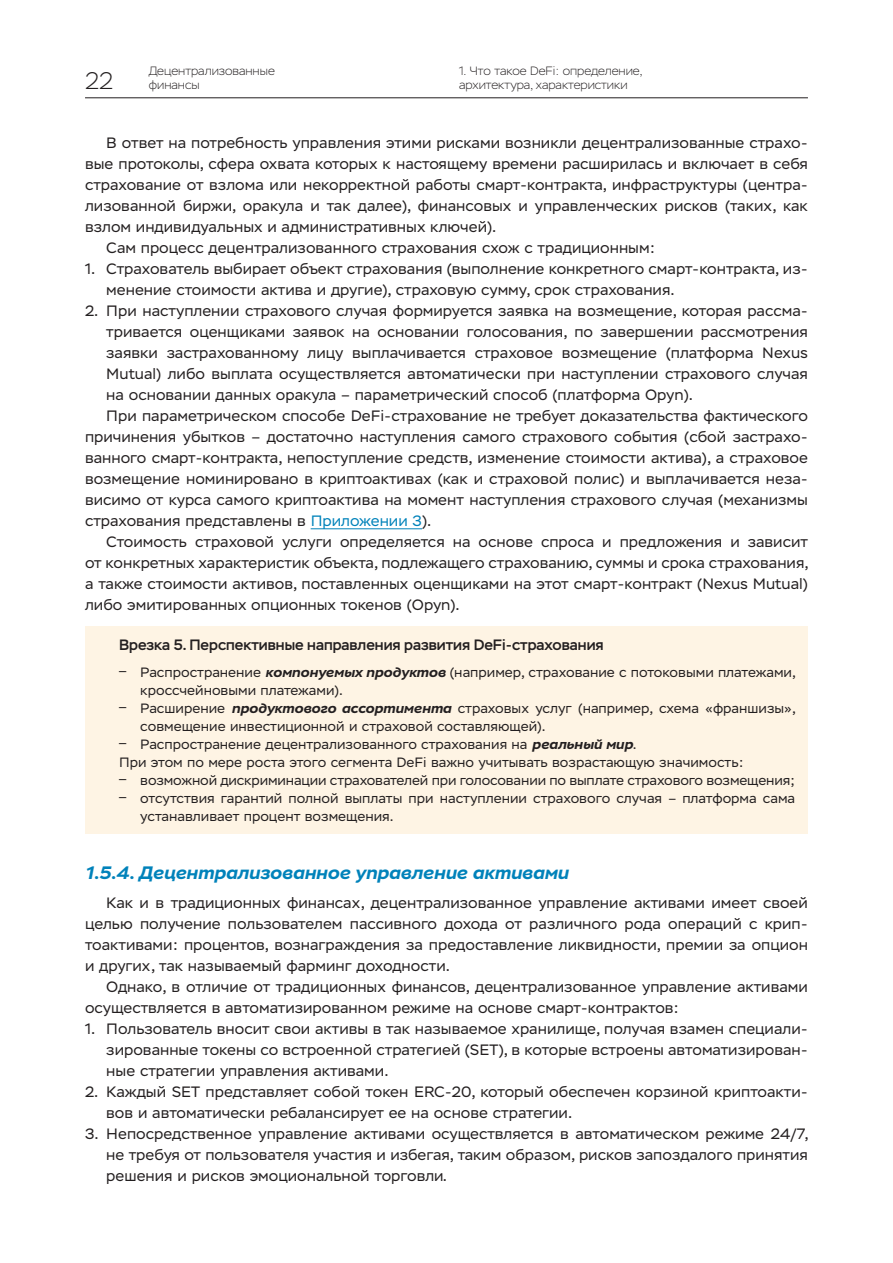
<style>
.page{position:relative;width:893px;height:1263px;background:#fff}
.page>*{position:absolute;margin:0;border:0;box-sizing:border-box;transform-origin:0 0}
.t1{font:200 24px "Stem";color:#231f20}
.ПодРаздел{font:italic 700 18px "Stem Text";color:#0082ba}
.Текст{font:15px/21px "Stem Text";color:#231f20;text-align:justify}
.Раздел_бокс{font:500 15px "Stem";color:#231f20}
.Текст_бокс{font:13.5px/18px "Stem Text";color:#231f20}
.t2{font:200 12px/14.4px "Stem";color:#231f20}
.s1{color:#0082ba}
.s2{font-family:"Helios Cond";font-size:15px}
.s3{font-weight:700;font-style:italic}
</style>
<div class="page">
<hr style="left:85px;top:98px;width:723px;height:1px;background:#231f20">
<hr style="left:311px;top:528px;width:111px;height:1px;background:#0082ba">
<div style="left:85px;top:626px;width:723px;height:207px;background:#fef4e4"></div>
<h1 class="t1" style="left:85px;top:67px;width:30px">22</h1>
<p class="t2" style="left:149px;top:64px;width:127px">Децентрализованные финансы</p>
<p class="t2" style="left:459px;top:64px;width:185px">1. Что такое DeFi: определение, архитектура, характеристики</p>
<p class="Текст" style="left:85px;top:132px;width:724px;text-indent:21px">В ответ на потребность управления этими рисками возникли децентрализованные страхо&shy;вые протоколы, сфера охвата которых к настоящему времени расширилась и включает в себя страхование от взлома или некорректной работы смарт-контракта, инфраструктуры (центра&shy;лизованной биржи, оракула и так далее), финансовых и управленческих рисков (таких, как взлом индивидуальных и административных ключей).</p>
<p class="Текст" style="left:106px;top:237px;width:550px">Сам процесс децентрализованного страхования схож с традиционным:</p>
<p class="Текст" style="left:106px;top:258px;width:703px;text-indent:-21px">1. Страхователь выбирает объект страхования (выполнение конкретного смарт-контракта, из&shy;менение стоимости актива и другие), страховую сумму, срок страхования.</p>
<p class="Текст" style="left:106px;top:300px;width:703px;text-indent:-21px">2. При наступлении страхового случая формируется заявка на возмещение, которая рассма&shy;тривается оценщиками заявок на основании голосования, по завершении рассмотрения заявки застрахованному лицу выплачивается страховое возмещение (платформа Nexus Mutual) либо выплата осуществляется автоматически при наступлении страхового случая на основании данных оракула – параметрический способ (платформа Opyn).</p>
<p class="Текст" style="left:85px;top:405px;width:724px;text-indent:21px">При параметрическом способе DeFi-страхование не требует доказательства фактического причинения убытков – достаточно наступления самого страхового события (сбой застрахо&shy;ванного смарт-контракта, непоступление средств, изменение стоимости актива), а страховое возмещение номинировано в криптоактивах (как и страховой полис) и выплачивается неза&shy;висимо от курса самого криптоактива на момент наступления страхового случая (механизмы страхования представлены в <span class="s1">Приложении 3</span>).</p>
<p class="Текст" style="left:85px;top:531px;width:725px;text-indent:21px">Стоимость страховой услуги определяется на основе спроса и предложения и зависит от конкретных характеристик объекта, подлежащего страхованию, суммы и срока страхования, а также стоимости активов, поставленных оценщиками на этот смарт-контракт (Nexus Mutual) либо эмитированных опционных токенов (Opyn).</p>
<p class="Раздел_бокс" style="left:119px;top:636px;width:486px">Врезка 5. Перспективные направления развития DeFi-страхования</p>
<p class="Текст_бокс" style="left:140px;top:663px;width:657px;text-indent:-21px"><span class="s2">‒</span> Распространение <span class="s3">компонуемых продуктов</span> (например, страхование с потоковыми платежами, кроссчейновыми платежами).</p>
<p class="Текст_бокс" style="left:140px;top:699px;width:657px;text-indent:-21px"><span class="s2">‒</span> Расширение <span class="s3">продуктового ассортимента</span> страховых услуг (например, схема «франшизы», совмещение инвестиционной и страховой составляющей).</p>
<p class="Текст_бокс" style="left:119px;top:735px;width:519px"><span class="s2">‒</span> Распространение децентрализованного страхования на <span class="s3">реальный мир</span>.</p>
<p class="Текст_бокс" style="left:119px;top:753px;width:626px">При этом по мере роста этого сегмента DeFi важно учитывать возрастающую значимость:</p>
<p class="Текст_бокс" style="left:119px;top:771px;width:678px"><span class="s2">‒</span> возможной дискриминации страхователей при голосовании по выплате страхового возмещения;</p>
<p class="Текст_бокс" style="left:140px;top:789px;width:656px;text-indent:-21px"><span class="s2">‒</span> отсутствия гарантий полной выплаты при наступлении страхового случая – платформа сама устанавливает процент возмещения.</p>
<p class="ПодРаздел" style="left:85px;top:861px;width:485px">1.5.4. Децентрализованное управление активами</p>
<p class="Текст" style="left:85px;top:893px;width:724px;text-indent:21px">Как и в традиционных финансах, децентрализованное управление активами имеет своей целью получение пользователем пассивного дохода от различного рода операций с крип&shy;тоактивами: процентов, вознаграждения за предоставление ликвидности, премии за опцион и других, так называемый фарминг доходности.</p>
<p class="Текст" style="left:85px;top:977px;width:724px;text-indent:21px">Однако, в отличие от традиционных финансов, децентрализованное управление активами осуществляется в автоматизированном режиме на основе смарт-контрактов:</p>
<p class="Текст" style="left:106px;top:1019px;width:703px;text-indent:-21px">1. Пользователь вносит свои активы в так называемое хранилище, получая взамен специали&shy;зированные токены со встроенной стратегией (SET), в которые встроены автоматизирован&shy;ные стратегии управления активами.</p>
<p class="Текст" style="left:106px;top:1082px;width:703px;text-indent:-21px">2. Каждый SET представляет собой токен ERC-20, который обеспечен корзиной криптоакти&shy;вов и автоматически ребалансирует ее на основе стратегии.</p>
<p class="Текст" style="left:106px;top:1124px;width:704px;text-indent:-21px">3. Непосредственное управление активами осуществляется в автоматическом режиме 24/7, не требуя от пользователя участия и избегая, таким образом, рисков запоздалого принятия решения и рисков эмоциональной торговли.</p>
</div>
